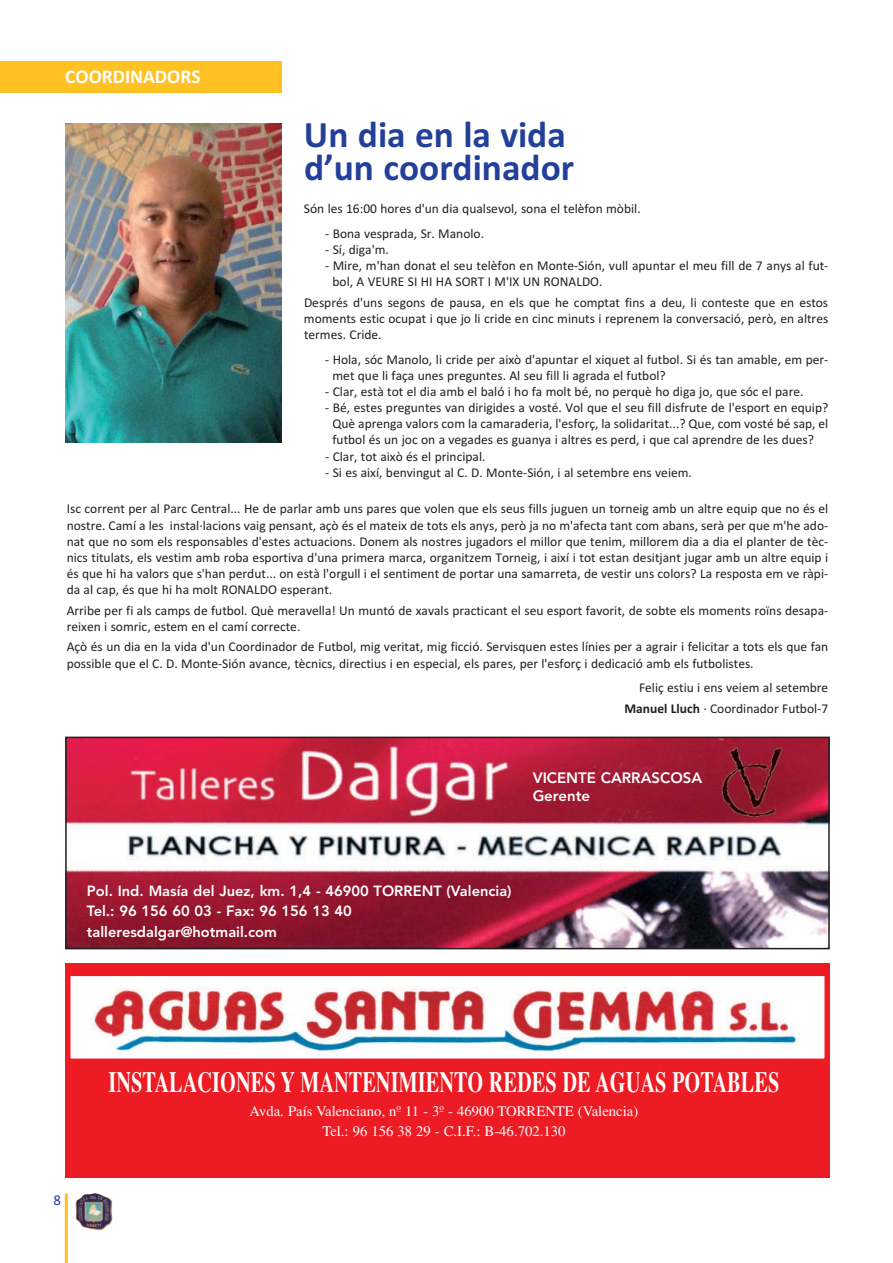
<style>
.page{position:relative;width:893px;height:1263px;background:#fff}
.page>*{position:absolute;margin:0;border:0;box-sizing:border-box;transform-origin:0 0}
.t1{font:37.5px/33px "Calibri Bold OTF";color:#223f9a}
.t2{font:700 29.1px "Times";color:#fff;scale:.7 1}
.t3{font:19.5px "Calibri Bold OTF";color:#fff}
.t4{font:800 15px/18px "Avenir";color:#fff}
.t5{font:15px "Calibri";color:#223f9a}
.t6{font:800 14.7px/20.2px "Avenir";color:#fff}
.t7{font:14.7px/20.2px "Times";color:#fff;text-align:center}
.t8{font:13.5px/16.2px "Calibri";color:#231f20}
.s1{font-family:"Calibri Bold OTF"}
</style>
<div class="page">
<hr style="left:65px;top:1193px;width:3px;height:70px;background:#ffc222">
<img style="left:76px;top:1193px;width:37px;height:37px">
<div style="left:0;top:61px;width:281px;height:31px;background:#ffc222"></div>
<img style="left:67px;top:739px;width:761px;height:208px">
<div style="left:65px;top:737px;width:765px;height:212px;border:1px solid #231f20"></div>
<div style="left:65px;top:964px;width:765px;height:214px;background:#ed1c24"></div>
<div style="left:70px;top:976px;width:754px;height:83px;background:#fff"></div>
<img style="left:91px;top:987px;width:708px;height:68px">
<div style="left:67px;top:973px;width:760px;height:89px;border:3px solid #ed1c24"></div>
<img style="left:65px;top:123px;width:216px;height:319px">
<h3 class="t3" style="left:65px;top:69px;width:137px">COORDINADORS</h3>
<h1 class="t1" style="left:304px;top:121px;width:272px">Un dia en la vida d’un coordinador</h1>
<p class="t8" style="left:304px;top:201px;width:338px">Són les 16:00 hores d'un dia qualsevol, sona el telèfon mòbil.</p>
<p class="t8" style="left:325px;top:226px;width:160px">- Bona vesprada, Sr. Manolo.</p>
<p class="t8" style="left:325px;top:242px;width:65px">- Sí, diga'm.</p>
<p class="t8" style="left:332px;top:258px;width:497px;text-indent:-7px">- Mire, m'han donat el seu telèfon en Monte-Sión, vull apuntar el meu fill de 7 anys al fut&shy;bol, A VEURE SI HI HA SORT I M'IX UN RONALDO.</p>
<p class="t8" style="left:304px;top:295px;width:526px;text-align:justify">Després d'uns segons de pausa, en els que he comptat fins a deu, li conteste que en estos moments estic ocupat i que jo li cride en cinc minuts i reprenem la conversació, però, en altres termes. Cride.</p>
<p class="t8" style="left:332px;top:352px;width:497px;text-indent:-7px">- Hola, sóc Manolo, li cride per això d'apuntar el xiquet al futbol. Si és tan amable, em per&shy;met que li faça unes preguntes. Al seu fill li agrada el futbol?</p>
<p class="t8" style="left:325px;top:384px;width:480px">- Clar, està tot el dia amb el baló i ho fa molt bé, no perquè ho diga jo, que sóc el pare.</p>
<p class="t8" style="left:325px;top:401px;width:504px;text-align:center">- Bé, estes preguntes van dirigides a vosté. Vol que el seu fill disfrute de l'esport en equip?<br>Què aprenga valors com la camaraderia, l'esforç, la solidaritat...? Que, com vosté bé sap, el futbol és un joc on a vegades es guanya i altres es perd, i que cal aprendre de les dues?</p>
<p class="t8" style="left:325px;top:449px;width:162px">- Clar, tot això és el principal.</p>
<p class="t8" style="left:325px;top:465px;width:368px">- Si es així, benvingut al C. D. Monte-Sión, i al setembre ens veiem.</p>
<p class="t8" style="left:67px;top:502px;width:763px;text-align:justify">Isc corrent per al Parc Central... He de parlar amb uns pares que volen que els seus fills juguen un torneig amb un altre equip que no és el nostre. Camí a les instal·lacions vaig pensant, açò és el mateix de tots els anys, però ja no m'afecta tant com abans, serà per que m'he ado&shy;nat que no som els responsables d'estes actuacions. Donem als nostres jugadors el millor que tenim, millorem dia a dia el planter de tèc&shy;nics titulats, els vestim amb roba esportiva d'una primera marca, organitzem Torneig, i així i tot estan desitjant jugar amb un altre equip i és que hi ha valors que s'han perdut... on està l'orgull i el sentiment de portar una samarreta, de vestir uns colors? La resposta em ve ràpi&shy;da al cap, és que hi ha molt RONALDO esperant.</p>
<p class="t8" style="left:67px;top:603px;width:763px">Arribe per fi als camps de futbol. Què meravella! Un muntó de xavals practicant el seu esport favorit, de sobte els moments roïns desapa&shy;reixen i somric, estem en el camí correcte.</p>
<p class="t8" style="left:67px;top:640px;width:763px">Açò és un dia en la vida d'un Coordinador de Futbol, mig veritat, mig ficció. Servisquen estes línies per a agrair i felicitar a tots els que fan possible que el C. D. Monte-Sión avance, tècnics, directius i en especial, els pares, per l'esforç i dedicació amb els futbolistes.</p>
<p class="t8" style="left:624px;top:679px;width:205px;line-height:20.4px;text-align:right">Feliç estiu i ens veiem al setembre<br><span class="s1">Manuel Lluch</span> · Coordinador Futbol-7</p>
<p class="t4" style="left:533px;top:770px;width:171px">VICENTE CARRASCOSA<br>Gerente</p>
<p class="t6" style="left:87px;top:882px;width:426px">Pol. Ind. Masía del Juez, km. 1,4 - 46900 TORRENT (Valencia)<br>Tel.: 96 156 60 03 - Fax: 96 156 13 40 talleresdalgar@hotmail.com</p>
<p class="t5" style="left:54px;top:1195px;width:9px">8</p>
<h2 class="t2" style="left:108px;top:1071px;width:960px">INSTALACIONES Y MANTENIMIENTO REDES DE AGUAS POTABLES</h2>
<p class="t7" style="left:250px;top:1102px;width:390px">Avda. País Valenciano, nº 11 - 3º - 46900 TORRENTE (Valencia)<br>Tel.: 96 156 38 29 - C.I.F.: B-46.702.130</p>
</div>
